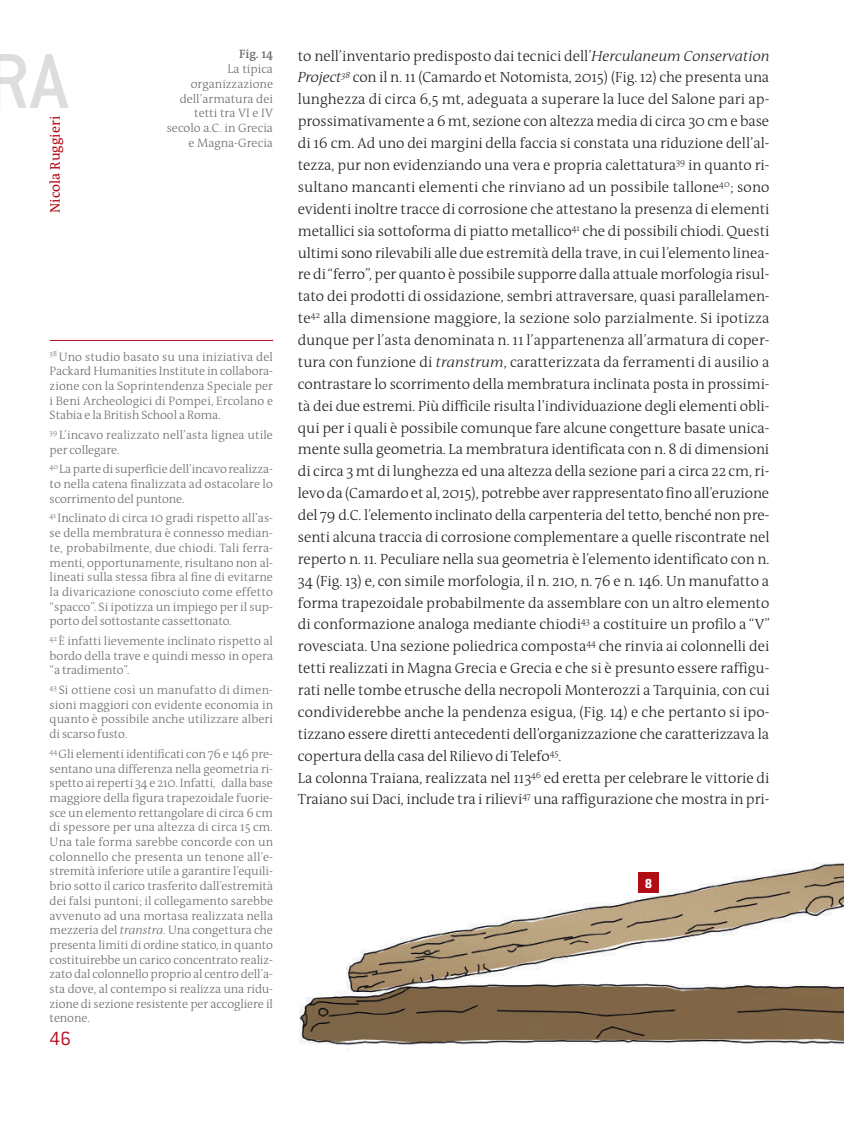
<style>
.page{position:relative;width:844px;height:1141px;background:#fff}
.page>*{position:absolute;margin:0;border:0;box-sizing:border-box;transform-origin:0 0}
.t1{font:500 85.58px "Conduit ITC";color:#dcdddf}
.t2{font:300 21px "Conduit ITC";color:#b00d15}
.t3{font:300 14.88px/21.9px "The Antiqua B3";letter-spacing:-.005em;color:#231f20}
.t4{font:14px "The Antiqua B5";color:#b00d15}
.t5{font:700 14px "Klavika";color:#fff}
.t6{font:300 12.25px/14.7px "The Antiqua B3";color:#6c6d70;text-align:justify}
.t7{font:600 12.25px "The Antiqua B6";color:#6c6d70}
.s1{font-family:"The Antiqua B3 i";font-style:italic}
</style>
<div class="page">
<img style="left:300px;top:862px;width:543px;height:184px">
<div style="left:638px;top:873px;width:20px;height:20px;background:#b00d15"></div>
<hr style="left:50px;top:340px;width:223px;height:1px;background:#b00d15">
<h1 class="t1" style="left:-14px;top:33px;width:84px">RA</h1>
<p class="t4" style="left:48px;top:213px;width:98px;rotate:-90deg">Nicola Ruggieri</p>
<p class="t7" style="left:239px;top:48px;width:35px">Fig. 14</p>
<p class="t6" style="left:167px;top:62px;width:108px;text-align:right">La tipica organizzazione dell’armatura dei tetti tra VI e IV secolo a.C. in Grecia e Magna-Grecia</p>
<p class="t6" style="left:50px;top:350px;width:225px"><sup>38</sup> Uno studio basato su una iniziativa del Packard Humanities Institute in collabora&shy;zione con la Soprintendenza Speciale per i Beni Archeologici di Pompei, Ercolano e Stabia e la British School a Roma.</p>
<p class="t6" style="left:50px;top:428px;width:225px"><sup>39</sup> L’incavo realizzato nell’asta lignea utile per collegare.</p>
<p class="t6" style="left:50px;top:462px;width:225px"><sup>40</sup> La parte di superficie dell’incavo realizza&shy;to nella catena finalizzata ad ostacolare lo scorrimento del puntone.</p>
<p class="t6" style="left:50px;top:511px;width:225px"><sup>41</sup> Inclinato di circa 10 gradi rispetto all’as&shy;se della membratura è connesso median&shy;te, probabilmente, due chiodi. Tali ferra&shy;menti, opportunamente, risultano non al&shy;lineati sulla stessa fibra al fine di evitarne la divaricazione conosciuto come effetto “spacco”. Si ipotizza un impiego per il sup&shy;porto del sottostante cassettonato.</p>
<p class="t6" style="left:50px;top:634px;width:225px"><sup>42</sup> È infatti lievemente inclinato rispetto al bordo della trave e quindi messo in opera “a tradimento”.</p>
<p class="t6" style="left:50px;top:683px;width:225px"><sup>43</sup> Si ottiene così un manufatto di dimen&shy;sioni maggiori con evidente economia in quanto è possibile anche utilizzare alberi di scarso fusto.</p>
<p class="t6" style="left:50px;top:747px;width:225px"><sup>44</sup> Gli elementi identificati con 76 e 146 pre&shy;sentano una differenza nella geometria ri&shy;spetto ai reperti 34 e 210. Infatti, dalla base maggiore della figura trapezoidale fuorie&shy;sce un elemento rettangolare di circa 6 cm di spessore per una altezza di circa 15 cm.<br>Una tale forma sarebbe concorde con un colonnello che presenta un tenone all’e&shy;stremità inferiore utile a garantire l’equili&shy;brio sotto il carico trasferito dall’estremità dei falsi puntoni; il collegamento sarebbe avvenuto ad una mortasa realizzata nella mezzeria del <span class="s1">transtra</span>. Una congettura che presenta limiti di ordine statico, in quanto costituirebbe un carico concentrato realiz&shy;zato dal colonnello proprio al centro dell’a&shy;sta dove, al contempo si realizza una ridu&shy;zione di sezione resistente per accogliere il tenone.</p>
<h2 class="t2" style="left:50px;top:1027px;width:23px">46</h2>
<p class="t3" style="left:298px;top:45px;width:473px">to nell’inventario predisposto dai tecnici dell’<span class="s1">Herculaneum Conservation Project</span><sup>38</sup> con il n. 11 (Camardo et Notomista, 2015) (Fig. 12) che presenta una lunghezza di circa 6,5 mt, adeguata a superare la luce del Salone pari ap&shy;prossimativamente a 6 mt, sezione con altezza media di circa 30 cm e base di 16 cm. Ad uno dei margini della faccia si constata una riduzione dell’al&shy;tezza, pur non evidenziando una vera e propria calettatura<sup>39</sup> in quanto ri&shy;sultano mancanti elementi che rinviano ad un possibile tallone<sup>40</sup>; sono evidenti inoltre tracce di corrosione che attestano la presenza di elementi metallici sia sottoforma di piatto metallico<sup>41</sup> che di possibili chiodi. Questi ultimi sono rilevabili alle due estremità della trave, in cui l’elemento linea&shy;re di “ferro”, per quanto è possibile supporre dalla attuale morfologia risul&shy;tato dei prodotti di ossidazione, sembri attraversare, quasi parallelamen&shy;te<sup>42</sup> alla dimensione maggiore, la sezione solo parzialmente. Si ipotizza dunque per l’asta denominata n. 11 l’appartenenza all’armatura di coper&shy;tura con funzione di <span class="s1">transtrum</span>, caratterizzata da ferramenti di ausilio a contrastare lo scorrimento della membratura inclinata posta in prossimi&shy;tà dei due estremi. Più difficile risulta l’individuazione degli elementi obli&shy;qui per i quali è possibile comunque fare alcune congetture basate unica&shy;mente sulla geometria. La membratura identificata con n. 8 di dimensioni di circa 3 mt di lunghezza ed una altezza della sezione pari a circa 22 cm, ri&shy;levo da (Camardo et al, 2015), potrebbe aver rappresentato fino all’eruzione del 79 d.C. l’elemento inclinato della carpenteria del tetto, benché non pre&shy;senti alcuna traccia di corrosione complementare a quelle riscontrate nel reperto n. 11. Peculiare nella sua geometria è l’elemento identificato con n.<br>34 (Fig. 13) e, con simile morfologia, il n. 210, n. 76 e n. 146. Un manufatto a forma trapezoidale probabilmente da assemblare con un altro elemento di conformazione analoga mediante chiodi<sup>43</sup> a costituire un profilo a “V” rovesciata. Una sezione poliedrica composta<sup>44</sup> che rinvia ai colonnelli dei tetti realizzati in Magna Grecia e Grecia e che si è presunto essere raffigu&shy;rati nelle tombe etrusche della necropoli Monterozzi a Tarquinia, con cui condividerebbe anche la pendenza esigua, (Fig. 14) e che pertanto si ipo&shy;tizzano essere diretti antecedenti dell’organizzazione che caratterizzava la copertura della casa del Rilievo di Telefo<sup>45</sup>.<br>La colonna Traiana, realizzata nel 113<sup>46</sup> ed eretta per celebrare le vittorie di Traiano sui Daci, include tra i rilievi<sup>47</sup> una raffigurazione che mostra in pri-</p>
<p class="t5" style="left:644px;top:876px;width:9px">8</p>
</div>
